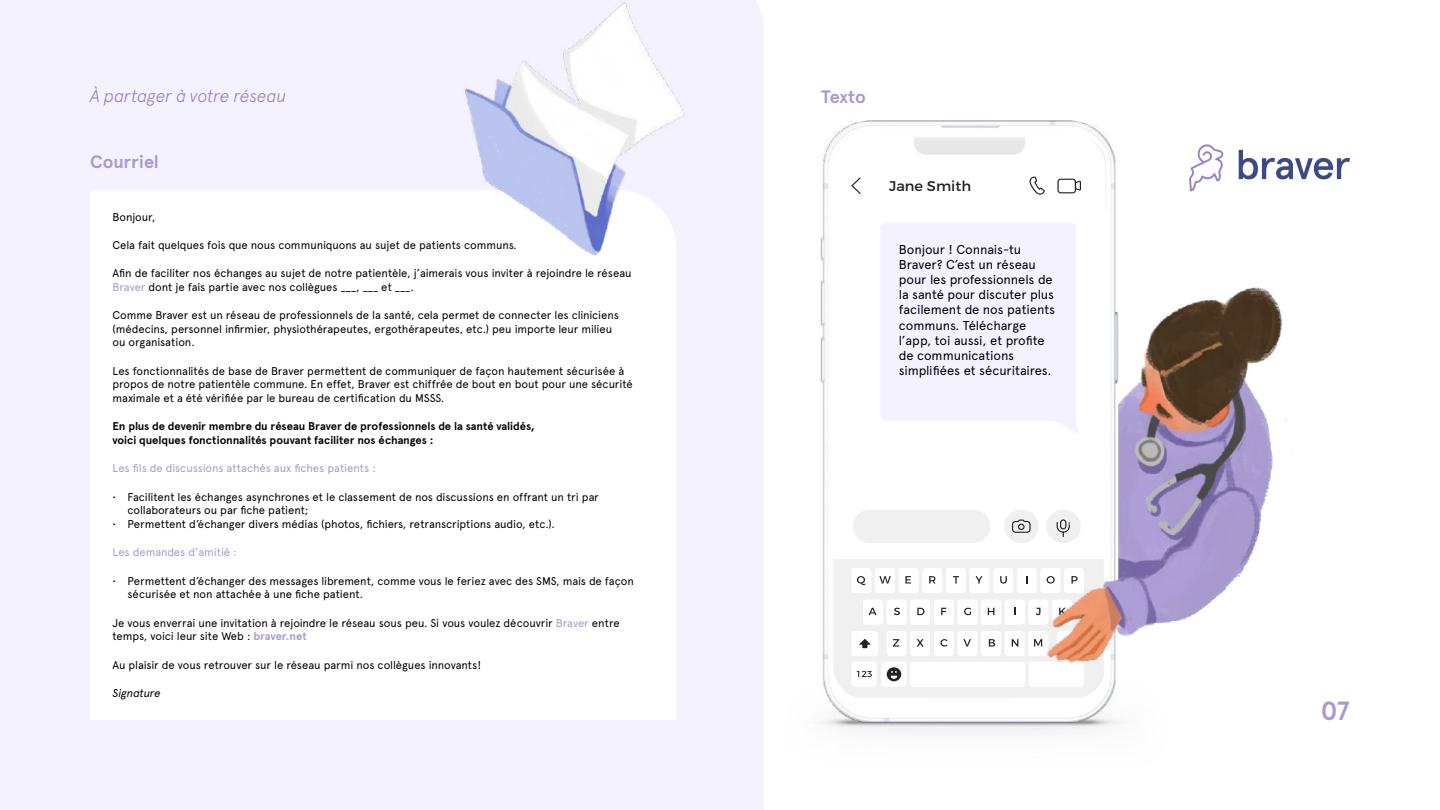
<style>
.page{position:relative;width:1440px;height:810px;background:#fff}
.page>*{position:absolute;margin:0;border:0;box-sizing:border-box;transform-origin:0 0}
.t1{font:700 26.25px "Apercu";color:#a899cf}
.t2{font:700 18px "Apercu";letter-spacing:-.005em;color:#a899cf}
.t3{font:italic 300 17.4px "Apercu Pro";letter-spacing:-.01em;color:#9982c9}
.t4{font:14.1px "Montserrat";color:#241f21;scale:1.04 1}
.t5{font:12.9px/15px "Apercu";letter-spacing:-.01em;color:#000}
.t6{font:11.25px/13.5px "Apercu";letter-spacing:-.005em;color:#000}
.t7{font:700 11.25px/13.5px "Apercu";letter-spacing:-.005em;color:#000}
.t8{font:11.25px "Apercu";letter-spacing:-.005em;color:#a899cf}
.t9{font:italic 11.25px "Apercu";letter-spacing:-.01em;color:#000}
.s1{color:#a899cf}
.s2{font-weight:700;color:#a899cf}
</style>
<div class="page">
<div style="left:0;top:0;width:763px;height:810px;background:#f5f2ff"></div>
<img style="left:820px;top:119px;width:298px;height:604px">
<svg style="left:833px;top:135px;width:272px;height:564px"></svg>
<div style="left:853px;top:510px;width:137px;height:33px;background:#f0f0f0"></div>
<div style="left:1004px;top:510px;width:35px;height:33px;background:#f0f0f0;border-radius:50%"></div>
<svg style="left:1012px;top:520px;width:18px;height:13px"></svg>
<svg style="left:851px;top:177px;width:10px;height:17px"></svg>
<svg style="left:1057px;top:179px;width:24px;height:14px"></svg>
<svg style="left:1029px;top:176px;width:16px;height:19px"></svg>
<svg style="left:833px;top:559px;width:271px;height:139px"></svg>
<div style="left:880px;top:223px;width:199px;height:211px;background:#f5f2ff"></div>
<img style="left:1030px;top:271px;width:256px;height:397px">
<svg style="left:90px;top:190px;width:586px;height:530px"></svg>
<img style="left:434px;top:0;width:267px;height:268px">
<svg style="left:1189px;top:144px;width:35px;height:47px"></svg>
<svg style="left:1239px;top:150px;width:111px;height:29px"></svg>
<h3 class="t3" style="left:90px;top:83px;width:198px">À partager à votre réseau</h3>
<h2 class="t2" style="left:90px;top:151px;width:70px">Courriel</h2>
<p class="t6" style="left:112px;top:210px;width:44px">Bonjour,</p>
<p class="t6" style="left:112px;top:238px;width:406px">Cela fait quelques fois que nous communiquons au sujet de patients communs.</p>
<p class="t6" style="left:112px;top:267px;width:521px">Afin de faciliter nos échanges au sujet de notre patientèle, j’aimerais vous inviter à rejoindre le réseau<br><span class="s1">Braver</span> dont je fais partie avec nos collègues ___, ___ et ___.</p>
<p class="t6" style="left:112px;top:309px;width:508px">Comme Braver est un réseau de professionnels de la santé, cela permet de connecter les cliniciens (médecins, personnel infirmier, physiothérapeutes, ergothérapeutes, etc.) peu importe leur milieu ou organisation.</p>
<p class="t6" style="left:112px;top:364px;width:522px">Les fonctionnalités de base de Braver permettent de communiquer de façon hautement sécurisée à propos de notre patientèle commune. En effet, Braver est chiffrée de bout en bout pour une sécurité maximale et a été vérifiée par le bureau de certification du MSSS.</p>
<p class="t7" style="left:112px;top:420px;width:424px">En plus de devenir membre du réseau Braver de professionnels de la santé validés, voici quelques fonctionnalités pouvant faciliter nos échanges :</p>
<p class="t8" style="left:112px;top:462px;width:265px">Les fils de discussions attachés aux fiches patients :</p>
<p class="t6" style="left:127px;top:490px;width:473px;text-indent:-15px">• Facilitent les échanges asynchrones et le classement de nos discussions en offrant un tri par collaborateurs ou par fiche patient;</p>
<p class="t6" style="left:112px;top:517px;width:444px">• Permettent d’échanger divers médias (photos, fichiers, retranscriptions audio, etc.).</p>
<p class="t8" style="left:112px;top:546px;width:126px">Les demandes d’amitié :</p>
<p class="t6" style="left:127px;top:574px;width:508px;text-indent:-15px">• Permettent d’échanger des messages librement, comme vous le feriez avec des SMS, mais de façon sécurisée et non attachée à une fiche patient.</p>
<p class="t6" style="left:112px;top:616px;width:509px">Je vous enverrai une invitation à rejoindre le réseau sous peu. Si vous voulez découvrir <span class="s1">Braver</span> entre temps, voici leur site Web : <span class="s2">braver.net</span></p>
<p class="t6" style="left:112px;top:658px;width:370px">Au plaisir de vous retrouver sur le réseau parmi nos collègues innovants!</p>
<p class="t9" style="left:112px;top:684px;width:50px">Signature</p>
<h2 class="t2" style="left:821px;top:86px;width:46px">Texto</h2>
<p class="t4" style="left:889px;top:178px;width:80px">Jane Smith</p>
<p class="t5" style="left:899px;top:242px;width:158px">Bonjour ! Connais-tu<br>Braver? C’est un réseau pour les professionnels de la santé pour discuter plus facilement de nos patients communs. Télécharge l’app, toi aussi, et profite de communications simplifiées et sécuritaires.</p>
<h1 class="t1" style="left:1321px;top:695px;width:31px">07</h1>
</div>
